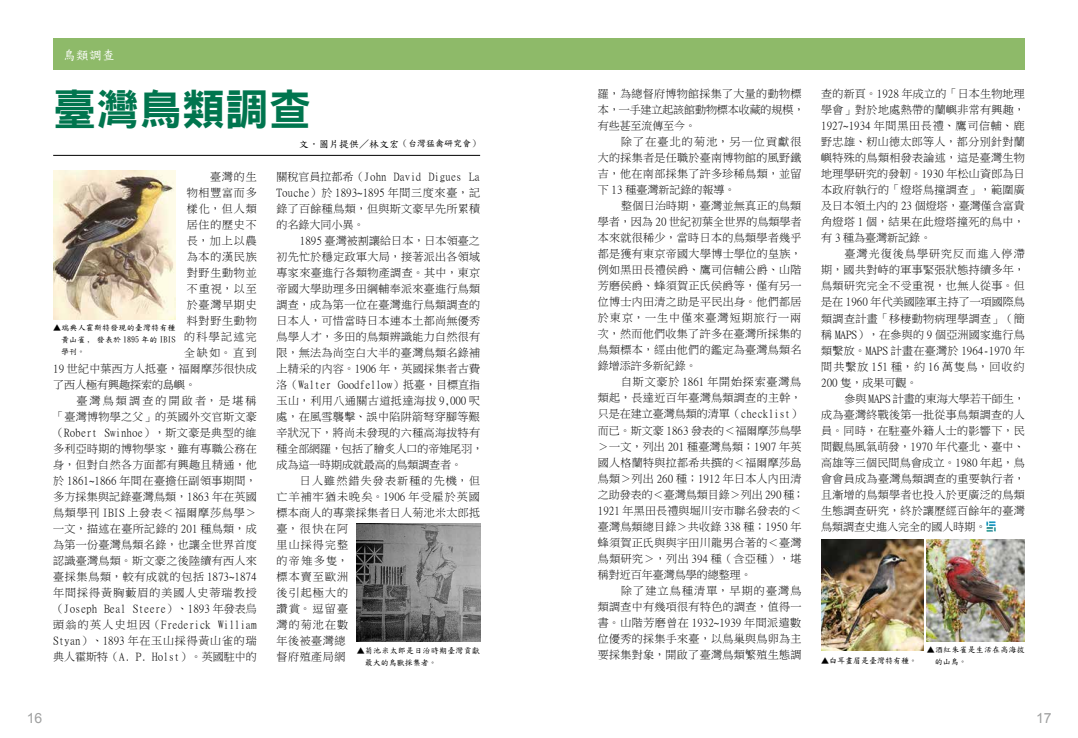
<style>
.page{position:relative;width:1078px;height:738px;background:#fff}
.page>*{position:absolute;margin:0;border:0;box-sizing:border-box;transform-origin:0 0}
.t1{font:43px "DFN Hei W9 WINP BF";color:#00754e}
.t2{font:14px "Arial";color:#9fa0a0}
.t3{font:13px "DF Hei W7 WIN BF";color:#fff}
.t4{font:11px/16px "Ming Li U";letter-spacing:.03em;color:#000;text-align:justify}
.t5{font:11px "Ming Li U";color:#000}
.t6{font:11px/16px "Ming Li U";letter-spacing:.1em;color:#000}
.t7{font:11px/16px "Ming Li U";letter-spacing:-.01em;color:#000}
.t8{font:11px "Ming Li U";letter-spacing:.07em;color:#000}
.t9{font:11px "Ming Li U";letter-spacing:.065em;color:#000}
.t10{font:11px "Ming Li U";letter-spacing:.095em;color:#000}
.t11{font:11px "Ming Li U";letter-spacing:.195em;color:#000}
.t12{font:10px "DF Hei W7 WIN BF";color:#000}
.t13{font:8px/12px "DF Hei W7 WIN BF";letter-spacing:.02em;color:#000}
.t14{font:8px "DF Hei W7 WIN BF";color:#000}
.s1{font-family:"DF Yuan W3 WIN BF";font-size:9px}
</style>
<div class="page">
<div style="left:53px;top:39px;width:971px;height:31px;background:#8eba69"></div>
<hr style="left:53px;top:155px;width:427px;height:1px;background:#000">
<svg style="left:986px;top:521px;width:9px;height:10px"></svg>
<img style="left:356px;top:523px;width:124px;height:118px">
<img style="left:53px;top:170px;width:122px;height:149px">
<img style="left:926px;top:539px;width:98px;height:102px">
<img style="left:821px;top:539px;width:101px;height:111px">
<p class="t3" style="left:63px;top:48px;width:54px">鳥類調查</p>
<h1 class="t1" style="left:53px;top:88px;width:260px">臺灣鳥類調查</h1>
<p class="t12" style="left:299px;top:138px;width:182px">文．圖片提供／林文宏<span class="s1">（台灣猛禽研究會）</span></p>
<p class="t4" style="left:276px;top:168px;width:205px">關稅官員拉都希（John David Digues La Touche）於 1893~1895 年間三度來臺，記錄了百餘種鳥類，但與斯文豪早先所累積的名錄大同小異。</p>
<p class="t4" style="left:276px;top:232px;width:208px;text-align:left;text-indent:23px">1895 臺灣被割讓給日本，日本領臺之初先忙於穩定政軍大局，接著派出各領域專家來臺進行各類物產調查。其中，東京帝國大學助理多田綱輔奉派來臺進行鳥類調查，成為第一位在臺灣進行鳥類調查的日本人，可惜當時日本連本土都尚無優秀鳥學人才，多田的鳥類辨識能力自然很有限，無法為尚空白大半的臺灣鳥類名錄補上精采的內容。1906 年，英國採集者古費洛（Walter Goodfellow）抵臺，目標直指玉山，利用八通關古道抵達海拔 9,000 呎處，在風雪襲擊、誤中陷阱箭弩穿腳等艱辛狀況下，將尚未發現的六種高海拔特有種全部網羅，包括了膾炙人口的帝雉尾羽，成為這一時期成就最高的鳥類調查者。</p>
<p class="t6" style="left:276px;top:472px;width:205px;text-indent:23px">日人雖然錯失發表新種的先機，但亡羊補牢猶未晚矣。1906 年受雇於英國標本商人的專業採集者日人菊池米太郎抵臺，很快在阿<br>里山採得完整<br>的帝雉多隻，<br>標本賣至歐洲<br>後引起極大的<br>讚賞。逗留臺<br>灣的菊池在數<br>年後被臺灣總<br>督府殖產局網</p>
<p class="t7" style="left:597px;top:86px;width:208px">羅，為總督府博物館採集了大量的動物標本，一手建立起該館動物標本收藏的規模，有些甚至流傳至今。</p>
<p class="t4" style="left:597px;top:134px;width:205px;text-indent:23px">除了在臺北的菊池，另一位貢獻很大的採集者是任職於臺南博物館的風野鐵吉，他在南部採集了許多珍稀鳥類，並留下 13 種臺灣新記錄的報導。</p>
<p class="t4" style="left:597px;top:198px;width:205px;text-indent:23px">整個日治時期，臺灣並無真正的鳥類學者，因為 20 世紀初葉全世界的鳥類學者本來就很稀少，當時日本的鳥類學者幾乎都是獲有東京帝國大學博士學位的皇族，例如黑田長禮侯爵、鷹司信輔公爵、山階芳磨侯爵、蜂須賀正氏侯爵等，僅有另一位博士內田清之助是平民出身。他們都居於東京，一生中僅來臺灣短期旅行一兩次，然而他們收集了許多在臺灣所採集的鳥類標本，經由他們的鑑定為臺灣鳥類名錄增添許多新紀錄。</p>
<p class="t4" style="left:597px;top:374px;width:208px;text-align:left;text-indent:23px">自斯文豪於 1861 年開始探索臺灣鳥類起，長達近百年臺灣鳥類調查的主幹，只是在建立臺灣鳥類的清單（checklist）而已。斯文豪 1863 發表的＜福爾摩莎鳥學＞一文，列出 201 種臺灣鳥類；1907 年英國人格蘭特與拉都希共撰的＜福爾摩莎島鳥類＞列出 260 種；1912 年日本人內田清之助發表的＜臺灣鳥類目錄＞列出 290 種；<br>1921 年黑田長禮與堀川安市聯名發表的＜臺灣鳥類總目錄＞共收錄 338 種；1950 年蜂須賀正氏與與宇田川龍男合著的＜臺灣鳥類研究＞，列出 394 種（含亞種），堪稱對近百年臺灣鳥學的總整理。</p>
<p class="t4" style="left:597px;top:582px;width:205px;text-indent:23px">除了建立鳥種清單，早期的臺灣鳥類調查中有幾項很有特色的調查，值得一書。山階芳磨曾在 1932~1939 年間派遣數位優秀的採集手來臺，以鳥巢與鳥卵為主要採集對象，開啟了臺灣鳥類繁殖生態調</p>
<p class="t4" style="left:821px;top:86px;width:205px">查的新頁。1928 年成立的「日本生物地理學會」對於地處熱帶的蘭嶼非常有興趣，1927~1934 年間黑田長禮、鷹司信輔、鹿野忠雄、籾山德太郎等人，都分別針對蘭嶼特殊的鳥類相發表論述，這是臺灣生物地理學研究的發韌。1930 年松山資郎為日本政府執行的「燈塔鳥撞調查」，範圍廣及日本領土內的 23 個燈塔，臺灣僅含富貴角燈塔 1 個，結果在此燈塔撞死的鳥中，有 3 種為臺灣新記錄。</p>
<p class="t4" style="left:821px;top:246px;width:205px;text-indent:23px">臺灣光復後鳥學研究反而進入停滯期，國共對峙的軍事緊張狀態持續多年，鳥類研究完全不受重視，也無人從事。但是在 1960 年代美國陸軍主持了一項國際鳥類調查計畫「移棲動物病理學調查」（簡稱 MAPS），在參與的 9 個亞洲國家進行鳥類繫放。MAPS 計畫在臺灣於 1964-1970 年間共繫放 151 種，約 16 萬隻鳥，回收約200 隻，成果可觀。</p>
<p class="t4" style="left:821px;top:390px;width:205px;text-indent:23px">參與 MAPS 計畫的東海大學若干師生，成為臺灣終戰後第一批從事鳥類調查的人員。同時，在駐臺外籍人士的影響下，民間觀鳥風氣萌發，1970 年代臺北、臺中、高雄等三個民間鳥會成立。1980 年起，鳥會會員成為臺灣鳥類調查的重要執行者，且漸增的鳥類學者也投入於更廣泛的鳥類生態調查研究，終於讓歷經百餘年的臺灣鳥類調查史進入完全的國人時期。</p>
<p class="t4" style="left:210px;top:168px;width:48px">臺灣的生</p>
<p class="t4" style="left:187px;top:184px;width:71px">物相豐富而多</p>
<p class="t4" style="left:187px;top:200px;width:71px">樣化，但人類</p>
<p class="t4" style="left:187px;top:216px;width:71px">居住的歷史不</p>
<p class="t4" style="left:187px;top:232px;width:71px">長，加上以農</p>
<p class="t4" style="left:187px;top:248px;width:71px">為本的漢民族</p>
<p class="t4" style="left:187px;top:264px;width:71px">對野生動物並</p>
<p class="t4" style="left:187px;top:280px;width:71px">不重視，以至</p>
<p class="t4" style="left:187px;top:296px;width:71px">於臺灣早期史</p>
<p class="t4" style="left:187px;top:312px;width:71px">料對野生動物</p>
<p class="t4" style="left:184px;top:328px;width:74px">的科學記述完</p>
<p class="t4" style="left:184px;top:344px;width:74px">全缺如。直到</p>
<p class="t4" style="left:53px;top:360px;width:205px">19 世紀中葉西方人抵臺，福爾摩莎很快成</p>
<p class="t5" style="left:53px;top:379px;width:144px">了西人極有興趣探索的島嶼。</p>
<p class="t11" style="left:76px;top:395px;width:182px">臺灣鳥類調查的開啟者，是堪稱</p>
<p class="t4" style="left:53px;top:408px;width:205px">「臺灣博物學之父」的英國外交官斯文豪</p>
<p class="t5" style="left:53px;top:427px;width:205px">（Robert Swinhoe），斯文豪是典型的維</p>
<p class="t4" style="left:53px;top:440px;width:205px">多利亞時期的博物學家，雖有專職公務在</p>
<p class="t4" style="left:53px;top:456px;width:205px">身，但對自然各方面都有興趣且精通，他</p>
<p class="t4" style="left:53px;top:472px;width:205px">於 1861~1866 年間在臺擔任副領事期間，</p>
<p class="t4" style="left:53px;top:488px;width:205px">多方採集與記錄臺灣鳥類，1863 年在英國</p>
<p class="t8" style="left:53px;top:507px;width:205px">鳥類學刊 IBIS 上發表＜福爾摩莎鳥學＞</p>
<p class="t4" style="left:53px;top:520px;width:205px">一文，描述在臺所記錄的 201 種鳥類，成</p>
<p class="t4" style="left:53px;top:536px;width:205px">為第一份臺灣鳥類名錄，也讓全世界首度</p>
<p class="t4" style="left:53px;top:552px;width:205px">認識臺灣鳥類。斯文豪之後陸續有西人來</p>
<p class="t9" style="left:53px;top:571px;width:205px">臺採集鳥類，較有成就的包括 1873~1874</p>
<p class="t10" style="left:53px;top:587px;width:205px">年間採得黃胸藪眉的美國人史蒂瑞教授</p>
<p class="t5" style="left:53px;top:603px;width:205px">（Joseph Beal Steere）、1893 年發表烏</p>
<p class="t5" style="left:53px;top:619px;width:205px">頭翁的英人史坦因（Frederick William</p>
<p class="t8" style="left:53px;top:635px;width:205px">Styan）、1893 年在玉山採得黃山雀的瑞</p>
<p class="t5" style="left:53px;top:651px;width:205px">典人霍斯特（A. P. Holst）。英國駐中的</p>
<p class="t13" style="left:61px;top:321px;width:116px;text-align:justify;text-indent:-8px">▲瑞典人霍斯特發現的臺灣特有種黃山雀 , 發表於 1895 年的IBIS學刊。</p>
<p class="t13" style="left:364px;top:643px;width:117px;text-indent:-8px">▲菊池米太郎是日治時期臺灣貢獻最大的鳥獸採集者。</p>
<p class="t14" style="left:821px;top:655px;width:97px">▲白耳畫眉是臺灣特有種。</p>
<p class="t13" style="left:934px;top:643px;width:91px;text-indent:-8px">▲酒紅朱雀是生活在高海拔的山鳥。</p>
<p class="t2" style="left:27px;top:708px;width:17px">16</p>
<p class="t2" style="left:1035px;top:708px;width:17px">17</p>
</div>
